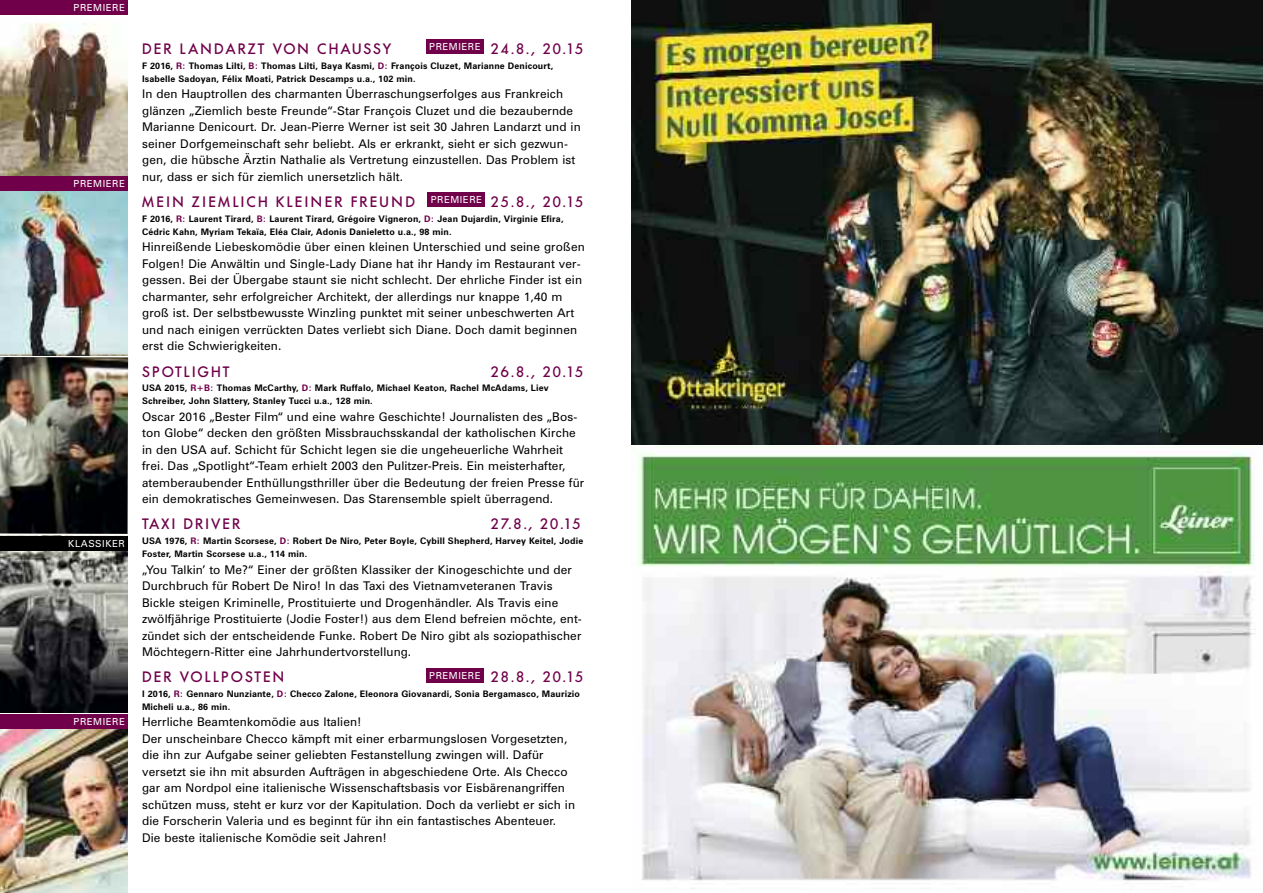
<style>
.page{position:relative;width:1263px;height:893px;background:#fff}
.page>*{position:absolute;margin:0;border:0;box-sizing:border-box;transform-origin:0 0}
.t1{font:500 15px "Futura BQ";letter-spacing:.115em;color:#6f0049}
.t2{font:500 15px "Futura BQ";letter-spacing:.155em;color:#6f0049}
.t3{font:12px/16.5px "Zurich BT";letter-spacing:.01em;color:#000}
.t4{font:9.75px "Zurich BT";letter-spacing:.055em;color:#fff}
.t5{font:700 9px/12.8px "Zurich BT";letter-spacing:.015em;color:#000}
.s1{color:#6f0049}
</style>
<div class="page">
<img style="left:0;top:23px;width:128px;height:153px">
<img style="left:0;top:191px;width:128px;height:164px">
<img style="left:0;top:357px;width:128px;height:177px">
<img style="left:0;top:551px;width:128px;height:161px">
<img style="left:0;top:729px;width:128px;height:164px">
<div style="left:0;top:0;width:128px;height:15px;background:#6f0049"></div>
<div style="left:0;top:176px;width:128px;height:15px;background:#6f0049"></div>
<div style="left:0;top:536px;width:128px;height:15px;background:#000"></div>
<div style="left:0;top:714px;width:128px;height:15px;background:#6f0049"></div>
<div style="left:426px;top:40px;width:57px;height:14px;background:#6f0049"></div>
<div style="left:428px;top:192px;width:57px;height:15px;background:#6f0049"></div>
<div style="left:426px;top:668px;width:57px;height:15px;background:#6f0049"></div>
<img style="left:637px;top:446px;width:618px;height:443px">
<img style="left:631px;top:0;width:632px;height:444px">
<p class="t4" style="left:74px;top:4px;width:53px">PREMIERE</p>
<p class="t4" style="left:74px;top:180px;width:53px">PREMIERE</p>
<p class="t4" style="left:68px;top:540px;width:58px">KLASSIKER</p>
<p class="t4" style="left:74px;top:718px;width:53px">PREMIERE</p>
<p class="t1" style="left:142px;top:41px;width:251px">DER LANDARZT VON CHAUSSY</p>
<p class="t1" style="left:491px;top:41px;width:94px">24.8., 20.15</p>
<p class="t5" style="left:142px;top:60px;width:413px">F 2016, <span class="s1">R:</span> Thomas Lilti, <span class="s1">B:</span> Thomas Lilti, Baya Kasmi, <span class="s1">D:</span> François Cluzet, Marianne Denicourt,<br>Isabelle Sadoyan, Félix Moati, Patrick Descamps u.a., 102 min.</p>
<p class="t3" style="left:142px;top:87px;width:440px">In den Hauptrollen des charmanten Überraschungserfolges aus Frankreich glänzen „Ziemlich beste Freunde“-Star François Cluzet und die bezaubernde Marianne Denicourt. Dr. Jean-Pierre Werner ist seit 30 Jahren Landarzt und in seiner Dorfgemeinschaft sehr beliebt. Als er erkrankt, sieht er sich gezwun&shy;gen, die hübsche Ärztin Nathalie als Vertretung einzustellen. Das Problem ist nur, dass er sich für ziemlich unersetzlich hält.</p>
<p class="t2" style="left:142px;top:193px;width:275px">MEIN ZIEMLICH KLEINER FREUND</p>
<p class="t1" style="left:491px;top:193px;width:94px">25.8., 20.15</p>
<p class="t5" style="left:142px;top:213px;width:423px">F 2016, <span class="s1">R:</span> Laurent Tirard, <span class="s1">B:</span> Laurent Tirard, Grégoire Vigneron, <span class="s1">D:</span> Jean Dujardin, Virginie Efira,<br>Cédric Kahn, Myriam Tekaïa, Eléa Clair, Adonis Danieletto u.a., 98 min.</p>
<p class="t3" style="left:142px;top:240px;width:444px">Hinreißende Liebeskomödie über einen kleinen Unterschied und seine großen Folgen! Die Anwältin und Single-Lady Diane hat ihr Handy im Restaurant ver&shy;gessen. Bei der Übergabe staunt sie nicht schlecht. Der ehrliche Finder ist ein charmanter, sehr erfolgreicher Architekt, der allerdings nur knappe 1,40 m groß ist. Der selbstbewusste Winzling punktet mit seiner unbeschwerten Art und nach einigen verrückten Dates verliebt sich Diane. Doch damit beginnen erst die Schwierigkeiten.</p>
<p class="t1" style="left:142px;top:363px;width:89px">SPOTLIGHT</p>
<p class="t1" style="left:491px;top:363px;width:94px">26.8., 20.15</p>
<p class="t5" style="left:142px;top:383px;width:408px">USA 2015, <span class="s1">R+B:</span> Thomas McCarthy, <span class="s1">D:</span> Mark Ruffalo, Michael Keaton, Rachel McAdams, Liev<br>Schreiber, John Slattery, Stanley Tucci u.a., 128 min.</p>
<p class="t3" style="left:142px;top:409px;width:444px">Oscar 2016 „Bester Film“ und eine wahre Geschichte! Journalisten des „Bos&shy;ton Globe“ decken den größten Missbrauchsskandal der katholischen Kirche in den USA auf. Schicht für Schicht legen sie die ungeheuerliche Wahrheit frei. Das „Spotlight“-Team erhielt 2003 den Pulitzer-Preis. Ein meisterhafter, atemberaubender Enthüllungsthriller über die Bedeutung der freien Presse für ein demokratisches Gemeinwesen. Das Starensemble spielt überragend.</p>
<p class="t1" style="left:142px;top:516px;width:100px">TAXI DRIVER</p>
<p class="t1" style="left:491px;top:516px;width:92px">27.8., 20.15</p>
<p class="t5" style="left:142px;top:535px;width:443px">USA 1976, <span class="s1">R:</span> Martin Scorsese, <span class="s1">D:</span> Robert De Niro, Peter Boyle, Cybill Shepherd, Harvey Keitel, Jodie<br>Foster, Martin Scorsese u.a., 114 min.</p>
<p class="t3" style="left:142px;top:562px;width:441px">„You Talkin’ to Me?“ Einer der größten Klassiker der Kinogeschichte und der Durchbruch für Robert De Niro! In das Taxi des Vietnamveteranen Travis Bickle steigen Kriminelle, Prostituierte und Drogenhändler. Als Travis eine zwölfjährige Prostituierte (Jodie Foster!) aus dem Elend befreien möchte, ent&shy;zündet sich der entscheidende Funke. Robert De Niro gibt als soziopathischer Möchtegern-Ritter eine Jahrhundertvorstellung.</p>
<p class="t1" style="left:142px;top:669px;width:144px">DER VOLLPOSTEN</p>
<p class="t1" style="left:491px;top:669px;width:94px">28.8., 20.15</p>
<p class="t5" style="left:142px;top:688px;width:439px">I 2016, <span class="s1">R:</span> Gennaro Nunziante, <span class="s1">D:</span> Checco Zalone, Eleonora Giovanardi, Sonia Bergamasco, Maurizio<br>Micheli u.a., 86 min.</p>
<p class="t3" style="left:142px;top:715px;width:434px">Herrliche Beamtenkomödie aus Italien!<br>Der unscheinbare Checco kämpft mit einer erbarmungslosen Vorgesetzten, die ihn zur Aufgabe seiner geliebten Festanstellung zwingen will. Dafür versetzt sie ihn mit absurden Aufträgen in abgeschiedene Orte. Als Checco gar am Nordpol eine italienische Wissenschaftsbasis vor Eisbärenangriffen schützen muss, steht er kurz vor der Kapitulation. Doch da verliebt er sich in die Forscherin Valeria und es beginnt für ihn ein fantastisches Abenteuer.<br>Die beste italienische Komödie seit Jahren!</p>
<p class="t4" style="left:429px;top:43px;width:53px">PREMIERE</p>
<p class="t4" style="left:431px;top:196px;width:53px">PREMIERE</p>
<p class="t4" style="left:429px;top:672px;width:53px">PREMIERE</p>
</div>
